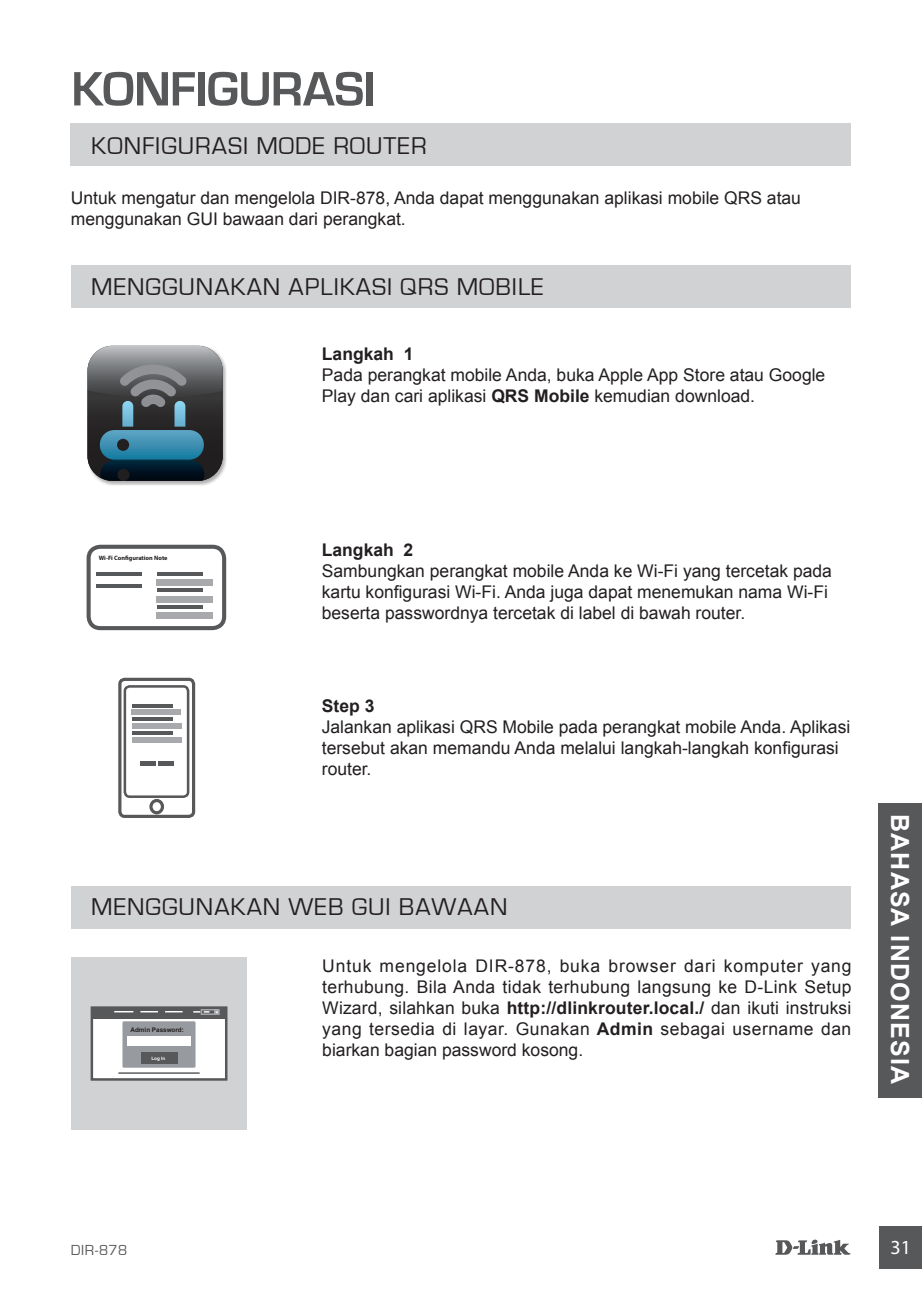
<style>
.page{position:relative;width:922px;height:1297px;background:#fff}
.page>*{position:absolute;margin:0;border:0;box-sizing:border-box;transform-origin:0 0}
.t1{font:700 50px "Eurostile";letter-spacing:-.015em;color:#57585a}
.t2{font:25px "Eurostile";letter-spacing:.04em;color:#231f20}
.t3{font:700 25px "Arial";letter-spacing:.05em;color:#fff}
.t4{font:20px "Myriad Pro";color:#fff}
.t5{font:17.5px/21px "Arial";color:#231f20}
.t6{font:700 17.5px "Arial";color:#231f20}
.t7{font:15px "Eurostile";letter-spacing:.025em;color:#57585a}
.t8{font:700 6.25px "Myriad Pro";color:#231f20}
.t9{font:700 6.25px "Arial";color:#231f20}
.t10{font:700 4.5px "Arial";color:#fff}
.s1{font-weight:700}
</style>
<div class="page">
<svg style="left:775px;top:1239px;width:75px;height:16px"></svg>
<div style="left:879px;top:1226px;width:42px;height:43px;background:#57585a"></div>
<div style="left:878px;top:803px;width:43px;height:294px;background:#57585a"></div>
<div style="left:71px;top:266px;width:779px;height:42px;background:#d1d2d4"></div>
<img style="left:100px;top:345px;width:126px;height:141px">
<svg style="left:87px;top:346px;width:136px;height:135px;background:#4f6069"></svg>
<div style="left:87px;top:545px;width:139px;height:85px;border:4px solid #57585a;border-radius:12px"></div>
<svg style="left:96px;top:572px;width:46px;height:4px"></svg>
<svg style="left:96px;top:584px;width:46px;height:4px"></svg>
<svg style="left:156px;top:572px;width:56px;height:47px"></svg>
<svg style="left:141px;top:761px;width:33px;height:5px"></svg>
<svg style="left:131px;top:704px;width:50px;height:38px"></svg>
<div style="left:118px;top:678px;width:77px;height:140px;border:3px solid #57585a;border-radius:5px"></div>
<div style="left:149px;top:799px;width:15px;height:15px;border:3px solid #57585a;border-radius:50%"></div>
<div style="left:124px;top:685px;width:65px;height:113px;border:3px solid #57585a;border-radius:5px"></div>
<div style="left:71px;top:957px;width:176px;height:173px;background:#d1d2d4"></div>
<div style="left:91px;top:1006px;width:136px;height:75px;background:#fff;border:2px solid #57585a"></div>
<div style="left:92px;top:1008px;width:134px;height:10px;background:#57585a"></div>
<hr style="left:118px;top:1072px;width:81px;height:2px;background:#57585a">
<div style="left:122px;top:1021px;width:73px;height:47px;background:#979a9e"></div>
<div style="left:127px;top:1036px;width:63px;height:10px;background:#fff"></div>
<div style="left:140px;top:1052px;width:37px;height:12px;background:#57585a"></div>
<div style="left:200px;top:1009px;width:19px;height:6px;border:1px solid #a8a9ad"></div>
<svg style="left:114px;top:1011px;width:19px;height:1px"></svg>
<svg style="left:140px;top:1011px;width:18px;height:1px"></svg>
<svg style="left:165px;top:1011px;width:17px;height:1px"></svg>
<svg style="left:193px;top:1010px;width:26px;height:4px"></svg>
<div style="left:71px;top:886px;width:779px;height:42px;background:#d1d2d4"></div>
<div style="left:71px;top:124px;width:779px;height:42px;background:#d1d2d4"></div>
<h1 class="t1" style="left:71px;top:62px;width:306px">KONFIGURASI</h1>
<h2 class="t2" style="left:91px;top:130px;width:170px">R UTER MODE</h2>
<h2 class="t2" style="left:91px;top:132px;width:332px">USING THE QRS MOBILE APP</h2>
<h2 class="t2" style="left:91px;top:132px;width:337px">KONFIGURASI MODE ROUTER</h2>
<p class="t5" style="left:71px;top:187px;width:731px">Untuk mengatur dan mengelola DIR-878, Anda dapat menggunakan aplikasi mobile QRS atau menggunakan GUI bawaan dari perangkat.</p>
<h2 class="t2" style="left:91px;top:273px;width:452px">MENGGUNAKAN APLIKASI QRS MOBILE</h2>
<p class="t6" style="left:322px;top:342px;width:93px">Langkah 1</p>
<p class="t5" style="left:322px;top:365px;width:504px">Pada perangkat mobile Anda, buka Apple App Store atau Google<br>Play dan cari aplikasi <span class="s1">QRS Mobile</span> kemudian download.</p>
<p class="t8" style="left:99px;top:554px;width:70px">Wi-Fi Configuration Note</p>
<p class="t6" style="left:322px;top:538px;width:93px">Langkah 2</p>
<p class="t5" style="left:322px;top:560px;width:511px">Sambungkan perangkat mobile Anda ke Wi-Fi yang tercetak pada kartu konfigurasi Wi-Fi. Anda juga dapat menemukan nama Wi-Fi beserta passwordnya tercetak di label di bawah router.</p>
<p class="t6" style="left:322px;top:694px;width:54px">Step 3</p>
<p class="t5" style="left:322px;top:716px;width:530px">Jalankan aplikasi QRS Mobile pada perangkat mobile Anda. Aplikasi tersebut akan memandu Anda melalui langkah-langkah konfigurasi router.</p>
<h2 class="t2" style="left:91px;top:893px;width:417px">MENGGUNAKAN WEB GUI BAWAAN</h2>
<p class="t9" style="left:130px;top:1026px;width:55px">Admin Password:</p>
<p class="t10" style="left:151px;top:1055px;width:15px">Log In</p>
<p class="t5" style="left:322px;top:956px;width:530px;text-align:justify">Untuk mengelola DIR-878, buka browser dari komputer yang terhubung. Bila Anda tidak terhubung langsung ke D-Link Setup Wizard, silahkan buka <span class="s1">http://dlinkrouter.local./</span> dan ikuti instruksi yang tersedia di layar. Gunakan <span class="s1">Admin</span> sebagai username dan biarkan bagian password kosong.</p>
<h2 class="t3" style="left:916px;top:814px;width:271px;rotate:90deg">BAHASA INDONESIA</h2>
<p class="t7" style="left:71px;top:1241px;width:58px">DIR-878</p>
<p class="t4" style="left:890px;top:1235px;width:22px">31</p>
</div>
